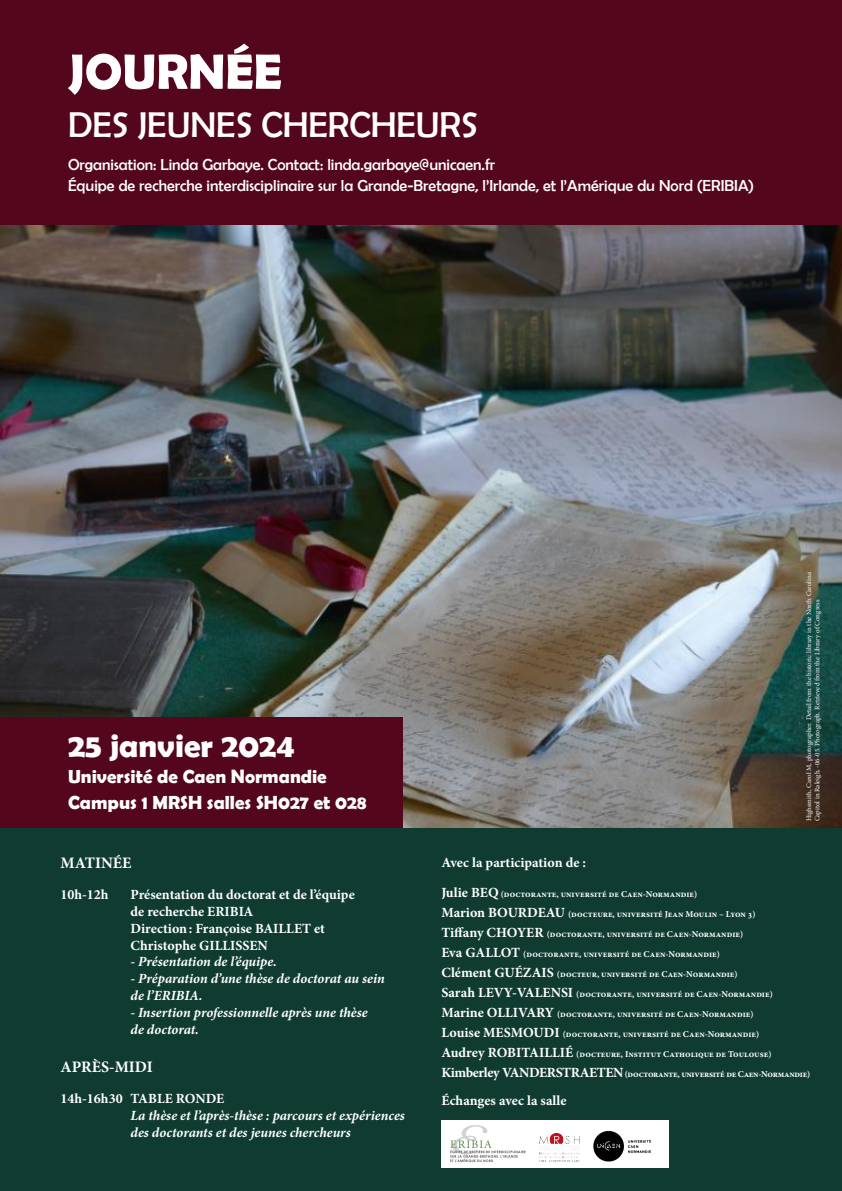
<style>
.page{position:relative;width:842px;height:1191px;background:#fff}
.page>*{position:absolute;margin:0;border:0;box-sizing:border-box;transform-origin:0 0}
.t1{font:700 50px "Berlin Sans FB Demi";color:#fff}
.t2{font:36px "Berlin Sans FB";color:#fff}
.t3{font:700 33px "Berlin Sans FB Demi";color:#fff}
.t4{font:700 19px "Berlin Sans FB Demi";color:#fff}
.t5{font:16px "Berlin Sans FB";color:#fff}
.t6{font:700 16px "Minion Pro";color:#fff}
.t7{font:italic 700 14px/16.8px "Minion Pro";color:#fff}
.t8{font:700 14px "Minion Pro";color:#fff}
.t9{font:700 9px "Minion Pro";color:#fff}
.t10{font:700 9px "Minion Pro";letter-spacing:-.03em;color:#fff}
.t11{font:7px/8.4px "Minion Pro";color:#fff}
.s1{font-size:14px}
</style>
<div class="page">
<img style="left:0;top:224px;width:842px;height:604px">
<div style="left:0;top:716px;width:403px;height:115px;background:#54061d"></div>
<div style="left:0;top:828px;width:842px;height:363px;background:#0f3b31"></div>
<div style="left:0;top:0;width:842px;height:224px;background:#54061d"></div>
<div style="left:441px;top:1120px;width:228px;height:47px;background:#fff"></div>
<img style="left:450px;top:1125px;width:76px;height:37px">
<img style="left:593px;top:1130px;width:58px;height:32px">
<img style="left:539px;top:1133px;width:41px;height:29px">
<p class="t1" style="left:68px;top:43px;width:215px">JOURNÉE</p>
<p class="t2" style="left:68px;top:104px;width:411px">DES JEUNES CHERCHEURS</p>
<p class="t5" style="left:68px;top:155px;width:428px">Organisation: Linda Garbaye. Contact: linda.garbaye@unicaen.fr</p>
<p class="t5" style="left:68px;top:176px;width:688px">Équipe de recherche interdisciplinaire sur la Grande-Bretagne, l’Irlande, et l’Amérique du Nord (ERIBIA)</p>
<p class="t3" style="left:68px;top:726px;width:228px">25 janvier 2024</p>
<p class="t4" style="left:68px;top:765px;width:260px">Université de Caen Normandie</p>
<p class="t4" style="left:68px;top:791px;width:300px">Campus 1 MRSH salles SH027 et 028</p>
<p class="t11" style="left:805px;top:821px;width:251px;rotate:-90deg">Highsmith, Carol M, photographer. Detail from the historic library in the North Carolina<br>Capitol in Raleigh. -06-05. Photograph. Retrieved from the Library of Congress</p>
<p class="t6" style="left:60px;top:851px;width:73px">MATINÉE</p>
<p class="t8" style="left:60px;top:885px;width:50px">10h-12h</p>
<p class="t8" style="left:130px;top:885px;width:226px">Présentation du doctorat et de l’équipe</p>
<p class="t8" style="left:130px;top:901px;width:124px">de recherche ERIBIA</p>
<p class="t8" style="left:130px;top:918px;width:196px">Direction: Françoise BAILLET et</p>
<p class="t8" style="left:130px;top:935px;width:139px">Christophe GILLISSEN</p>
<p class="t7" style="left:130px;top:953px;width:148px">- Présentation de l’équipe.</p>
<p class="t7" style="left:130px;top:970px;width:256px">- Préparation d’une thèse de doctorat au sein</p>
<p class="t7" style="left:130px;top:987px;width:74px">de l’ERIBIA.</p>
<p class="t7" style="left:130px;top:1003px;width:239px">- Insertion professionnelle après une thèse</p>
<p class="t7" style="left:130px;top:1020px;width:70px">de doctorat.</p>
<p class="t6" style="left:60px;top:1055px;width:94px">APRÈS-MIDI</p>
<p class="t8" style="left:60px;top:1089px;width:165px">14h-16h30 TABLE RONDE</p>
<p class="t7" style="left:130px;top:1107px;width:276px">La thèse et l’après-thèse : parcours et expériences des doctorants et des jeunes chercheurs</p>
<p class="t8" style="left:441px;top:852px;width:146px">Avec la participation de :</p>
<p class="t9" style="left:441px;top:888px;width:257px"><span class="s1">Julie BEQ</span> (doctorante, université de Caen-Normandie)</p>
<p class="t9" style="left:441px;top:908px;width:316px"><span class="s1">Marion BOURDEAU</span> (docteure, université Jean Moulin – Lyon 3)</p>
<p class="t9" style="left:441px;top:928px;width:303px"><span class="s1">Tiffany CHOYER</span> (doctorante, université de Caen-Normandie)</p>
<p class="t9" style="left:441px;top:948px;width:280px"><span class="s1">Eva GALLOT</span> (doctorante, université de Caen-Normandie)</p>
<p class="t9" style="left:441px;top:968px;width:298px"><span class="s1">Clément GUÉZAIS</span> (docteur, université de Caen-Normandie)</p>
<p class="t9" style="left:441px;top:988px;width:333px"><span class="s1">Sarah LEVY-VALENSI</span> (doctorante, université de Caen-Normandie)</p>
<p class="t9" style="left:441px;top:1008px;width:314px"><span class="s1">Marine OLLIVARY</span> (doctorante, université de Caen-Normandie)</p>
<p class="t9" style="left:441px;top:1028px;width:319px"><span class="s1">Louise MESMOUDI</span> (doctorante, université de Caen-Normandie)</p>
<p class="t9" style="left:441px;top:1048px;width:332px"><span class="s1">Audrey ROBITAILLIÉ</span> (docteure, Institut Catholique de Toulouse)</p>
<p class="t10" style="left:441px;top:1068px;width:370px"><span class="s1">Kimberley VANDERSTRAETEN</span> (doctorante, université de Caen-Normandie)</p>
<p class="t8" style="left:441px;top:1090px;width:127px">Échanges avec la salle</p>
</div>
